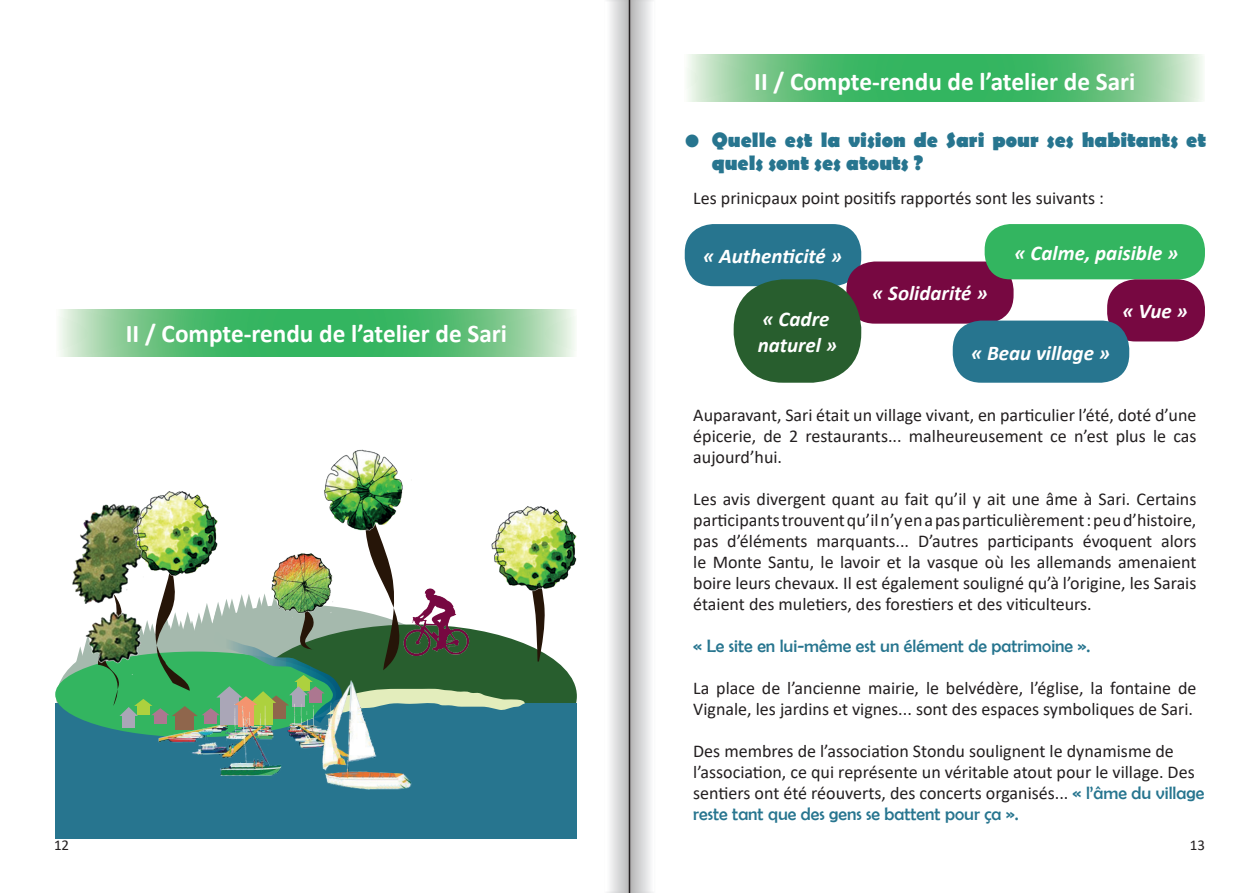
<style>
.page{position:relative;width:1259px;height:893px;background:#fff}
.page>*{position:absolute;margin:0;border:0;box-sizing:border-box;transform-origin:0 0}
.t1{font:700 25.5px "Calibri";color:#fff}
.t2{font:italic 700 21px/25.2px "Calibri";color:#fff}
.t3{font:700 21px/23.7px "Berlin Sans FB";color:#27758f}
.t4{font:18px/21px "Calibri";color:#231f20;text-align:justify}
.t5{font:18px "Berlin Sans FB";color:#27758f}
.t6{font:15px "Calibri";color:#231f20}
.s1{font-family:"Berlin Sans FB";color:#27758f}
</style>
<div class="page">
<svg style="left:610px;top:3px;width:41px;height:887px"></svg>
<hr style="left:629px;top:0;width:1px;height:893px;background:#231f20">
<svg style="left:59px;top:309px;width:516px;height:47px;background:#65c380"></svg>
<div style="left:250px;top:624px;width:327px;height:144px;background:#285e2e;border-radius:50%"></div>
<div style="left:55px;top:703px;width:521px;height:136px;background:#27758f"></div>
<img style="left:192px;top:745px;width:220px;height:45px">
<img style="left:324px;top:449px;width:79px;height:45px">
<img style="left:69px;top:494px;width:476px;height:251px">
<img style="left:475px;top:494px;width:102px;height:115px">
<svg style="left:687px;top:54px;width:516px;height:47px;background:#65c380"></svg>
<div style="left:685px;top:224px;width:176px;height:62px;background:#27758f;border-radius:28px"></div>
<div style="left:846px;top:261px;width:167px;height:63px;background:#770841;border-radius:28px"></div>
<div style="left:984px;top:224px;width:221px;height:55px;background:#33b560;border-radius:26px"></div>
<div style="left:733px;top:279px;width:128px;height:104px;background:#285e2e;border-radius:50px"></div>
<div style="left:1107px;top:279px;width:98px;height:62px;background:#770841;border-radius:28px"></div>
<div style="left:952px;top:321px;width:177px;height:62px;background:#27758f;border-radius:28px"></div>
<h1 class="t1" style="left:754px;top:64px;width:383px">II / Compte-rendu de l’atelier de Sari</h1>
<p class="t3" style="left:712px;top:129px;width:496px;text-indent:-27px">• Quelle est la vision de Sari pour ses habitants et quels sont ses atouts ?</p>
<p class="t4" style="left:693px;top:187px;width:412px">Les prinicpaux point positifs rapportés sont les suivants :</p>
<h1 class="t1" style="left:126px;top:316px;width:383px">II / Compte-rendu de l’atelier de Sari</h1>
<p class="t2" style="left:703px;top:243px;width:140px">« Authenticité »</p>
<p class="t2" style="left:757px;top:306px;width:81px">« Cadre naturel »</p>
<p class="t2" style="left:872px;top:280px;width:117px">« Solidarité »</p>
<p class="t2" style="left:1014px;top:239px;width:165px">« Calme, paisible »</p>
<p class="t2" style="left:1122px;top:298px;width:67px">« Vue »</p>
<p class="t2" style="left:971px;top:339px;width:140px">« Beau village »</p>
<p class="t4" style="left:693px;top:404px;width:505px">Auparavant, Sari était un village vivant, en particulier l’été, doté d’une épicerie, de 2 restaurants... malheureusement ce n’est plus le cas aujourd’hui.</p>
<p class="t4" style="left:693px;top:488px;width:505px">Les avis divergent quant au fait qu’il y ait une âme à Sari. Certains participants trouvent qu’il n’y en a pas particulièrement : peu d’histoire, pas d’éléments marquants... D’autres participants évoquent alors le Monte Santu, le lavoir et la vasque où les allemands amenaient boire leurs chevaux. Il est également souligné qu’à l’origine, les Sarais étaient des muletiers, des forestiers et des viticulteurs.</p>
<p class="t5" style="left:693px;top:636px;width:399px">« Le site en lui-même est un élément de patrimoine ».</p>
<p class="t4" style="left:693px;top:677px;width:505px">La place de l’ancienne mairie, le belvédère, l’église, la fontaine de<br>Vignale, les jardins et vignes... sont des espaces symboliques de Sari.</p>
<p class="t4" style="left:693px;top:740px;width:512px;text-align:left">Des membres de l’association Stondu soulignent le dynamisme de l’association, ce qui représente un véritable atout pour le village. Des sentiers ont été réouverts, des concerts organisés... <span class="s1">« l’âme du village</span></p>
<p class="t5" style="left:693px;top:804px;width:327px">reste tant que des gens se battent pour ça ».</p>
<p class="t6" style="left:54px;top:835px;width:17px">12</p>
<p class="t6" style="left:1189px;top:835px;width:17px">13</p>
</div>
